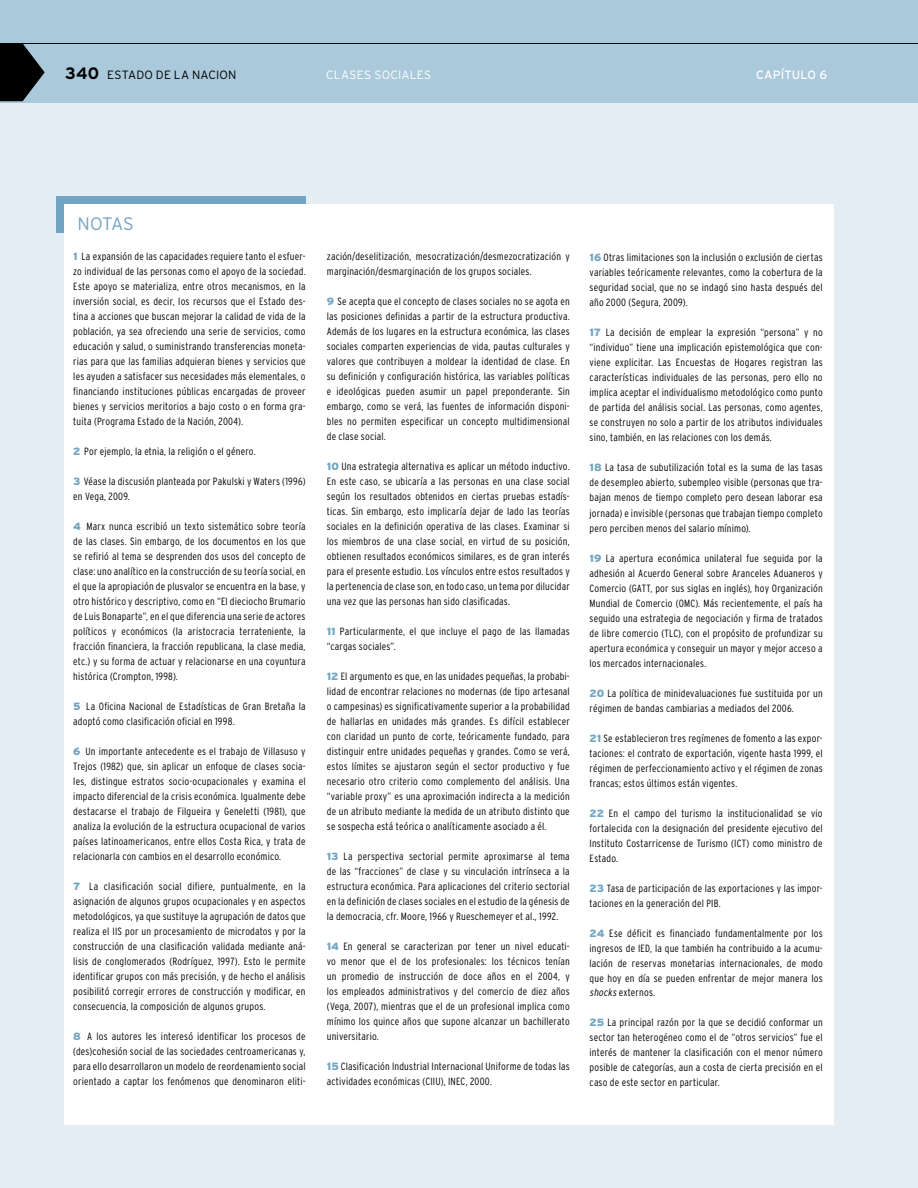
<style>
.page{position:relative;width:918px;height:1188px;background:#e3edf3}
.page>*{position:absolute;margin:0;border:0;box-sizing:border-box;transform-origin:0 0}
.t1{font:300 18px "Interstate";letter-spacing:-.02em;color:#72a5c1}
.t2{font:300 12px "Interstate";letter-spacing:.015em;color:#000}
.t3{font:300 12px "Interstate";letter-spacing:.01em;color:#fff}
.t4{font:12px "Interstate";letter-spacing:.01em;color:#fff}
.t5{font:300 condensed 10.5px/15px "Interstate";letter-spacing:.02em;color:#000;text-align:justify}
.s1{font-weight:700;font-size:16.5px}
.s2{font-weight:900;font-stretch:normal;color:#72a5c1}
.s3{font-style:italic}
</style>
<div class="page">
<div style="left:0;top:0;width:918px;height:102px;background:#aac9da"></div>
<hr style="left:0;top:43px;width:918px;height:1px;background:#000">
<svg style="left:0;top:44px;width:45px;height:57px"></svg>
<div style="left:56px;top:196px;width:250px;height:36px;background:#72a5c1"></div>
<div style="left:64px;top:204px;width:769px;height:921px;background:#fff"></div>
<p class="t2" style="left:65px;top:68px;width:173px"><span class="s1">340</span> ESTADO DE LA NACION</p>
<p class="t3" style="left:326px;top:68px;width:106px">CLASES SOCIALES</p>
<p class="t4" style="left:756px;top:68px;width:73px">CAPÍTULO 6</p>
<h1 class="t1" style="left:78px;top:214px;width:58px">NOTAS</h1>
<p class="t5" style="left:73px;top:249px;width:234px"><span class="s2">1</span> La expansión de las capacidades requiere tanto el esfuer&shy;zo individual de las personas como el apoyo de la sociedad.<br>Este apoyo se materializa, entre otros mecanismos, en la inversión social, es decir, los recursos que el Estado des&shy;tina a acciones que buscan mejorar la calidad de vida de la población, ya sea ofreciendo una serie de servicios, como educación y salud, o suministrando transferencias moneta&shy;rias para que las familias adquieran bienes y servicios que les ayuden a satisfacer sus necesidades más elementales, o financiando instituciones públicas encargadas de proveer bienes y servicios meritorios a bajo costo o en forma gra&shy;tuita (Programa Estado de la Nación, 2004).</p>
<p class="t5" style="left:73px;top:444px;width:184px"><span class="s2">2</span> Por ejemplo, la etnia, la religión o el género.</p>
<p class="t5" style="left:73px;top:474px;width:234px"><span class="s2">3</span> Véase la discusión planteada por Pakulski y Waters (1996) en Vega, 2009.</p>
<p class="t5" style="left:73px;top:519px;width:234px"><span class="s2">4</span> Marx nunca escribió un texto sistemático sobre teoría de las clases. Sin embargo, de los documentos en los que se refirió al tema se desprenden dos usos del concepto de clase: uno analítico en la construcción de su teoría social, en el que la apropiación de plusvalor se encuentra en la base, y otro histórico y descriptivo, como en “El dieciocho Brumario de Luis Bonaparte”, en el que diferencia una serie de actores políticos y económicos (la aristocracia terrateniente, la fracción financiera, la fracción republicana, la clase media, etc.) y su forma de actuar y relacionarse en una coyuntura histórica (Crompton, 1998).</p>
<p class="t5" style="left:73px;top:699px;width:234px"><span class="s2">5</span> La Oficina Nacional de Estadísticas de Gran Bretaña la adoptó como clasificación oficial en 1998.</p>
<p class="t5" style="left:73px;top:744px;width:234px"><span class="s2">6</span> Un importante antecedente es el trabajo de Villasuso y Trejos (1982) que, sin aplicar un enfoque de clases socia&shy;les, distingue estratos socio-ocupacionales y examina el impacto diferencial de la crisis económica. Igualmente debe destacarse el trabajo de Filgueira y Geneletti (1981), que analiza la evolución de la estructura ocupacional de varios países latinoamericanos, entre ellos Costa Rica, y trata de relacionarla con cambios en el desarrollo económico.</p>
<p class="t5" style="left:73px;top:879px;width:234px"><span class="s2">7</span> La clasificación social difiere, puntualmente, en la asignación de algunos grupos ocupacionales y en aspectos metodológicos, ya que sustituye la agrupación de datos que realiza el IIS por un procesamiento de microdatos y por la construcción de una clasificación validada mediante aná&shy;lisis de conglomerados (Rodríguez, 1997). Esto le permite identificar grupos con más precisión, y de hecho el análisis posibilitó corregir errores de construcción y modificar, en consecuencia, la composición de algunos grupos.</p>
<p class="t5" style="left:73px;top:1029px;width:234px"><span class="s2">8</span> A los autores les interesó identificar los procesos de (des)cohesión social de las sociedades centroamericanas y, para ello desarrollaron un modelo de reordenamiento social orientado a captar los fenómenos que denominaron eliti-</p>
<p class="t5" style="left:327px;top:249px;width:244px">zación/deselitización, mesocratización/desmezocratización y marginación/desmarginación de los grupos sociales.</p>
<p class="t5" style="left:327px;top:294px;width:244px"><span class="s2">9</span> Se acepta que el concepto de clases sociales no se agota en las posiciones definidas a partir de la estructura productiva.<br>Además de los lugares en la estructura económica, las clases sociales comparten experiencias de vida, pautas culturales y valores que contribuyen a moldear la identidad de clase. En su definición y configuración histórica, las variables políticas e ideológicas pueden asumir un papel preponderante. Sin embargo, como se verá, las fuentes de información disponi&shy;bles no permiten especificar un concepto multidimensional de clase social.</p>
<p class="t5" style="left:327px;top:459px;width:244px"><span class="s2">10</span> Una estrategia alternativa es aplicar un método inductivo.<br>En este caso, se ubicaría a las personas en una clase social según los resultados obtenidos en ciertas pruebas estadís&shy;ticas. Sin embargo, esto implicaría dejar de lado las teorías sociales en la definición operativa de las clases. Examinar si los miembros de una clase social, en virtud de su posición, obtienen resultados económicos similares, es de gran interés para el presente estudio. Los vínculos entre estos resultados y la pertenencia de clase son, en todo caso, un tema por dilucidar una vez que las personas han sido clasificadas.</p>
<p class="t5" style="left:327px;top:624px;width:244px"><span class="s2">11</span> Particularmente, el que incluye el pago de las llamadas “cargas sociales”.</p>
<p class="t5" style="left:327px;top:669px;width:244px"><span class="s2">12</span> El argumento es que, en las unidades pequeñas, la probabi&shy;lidad de encontrar relaciones no modernas (de tipo artesanal o campesinas) es significativamente superior a la probabilidad de hallarlas en unidades más grandes. Es difícil establecer con claridad un punto de corte, teóricamente fundado, para distinguir entre unidades pequeñas y grandes. Como se verá, estos límites se ajustaron según el sector productivo y fue necesario otro criterio como complemento del análisis. Una “variable proxy” es una aproximación indirecta a la medición de un atributo mediante la medida de un atributo distinto que se sospecha está teórica o analíticamente asociado a él.</p>
<p class="t5" style="left:327px;top:849px;width:244px"><span class="s2">13</span> La perspectiva sectorial permite aproximarse al tema de las “fracciones” de clase y su vinculación intrínseca a la estructura económica. Para aplicaciones del criterio sectorial en la definición de clases sociales en el estudio de la génesis de la democracia, cfr. Moore, 1966 y Rueschemeyer et al., 1992.</p>
<p class="t5" style="left:327px;top:939px;width:244px"><span class="s2">14</span> En general se caracterizan por tener un nivel educati&shy;vo menor que el de los profesionales: los técnicos tenían un promedio de instrucción de doce años en el 2004, y los empleados administrativos y del comercio de diez años (Vega, 2007), mientras que el de un profesional implica como mínimo los quince años que supone alcanzar un bachillerato universitario.</p>
<p class="t5" style="left:327px;top:1059px;width:244px"><span class="s2">15</span> Clasificación Industrial Internacional Uniforme de todas las actividades económicas (CIIU), INEC, 2000.</p>
<p class="t5" style="left:590px;top:250px;width:235px"><span class="s2">16</span> Otras limitaciones son la inclusión o exclusión de ciertas variables teóricamente relevantes, como la cobertura de la seguridad social, que no se indagó sino hasta después del año 2000 (Segura, 2009).</p>
<p class="t5" style="left:590px;top:325px;width:235px"><span class="s2">17</span> La decisión de emplear la expresión “persona” y no “individuo” tiene una implicación epistemológica que con&shy;viene explicitar. Las Encuestas de Hogares registran las características individuales de las personas, pero ello no implica aceptar el individualismo metodológico como punto de partida del análisis social. Las personas, como agentes, se construyen no solo a partir de los atributos individuales sino, también, en las relaciones con los demás.</p>
<p class="t5" style="left:590px;top:460px;width:235px"><span class="s2">18</span> La tasa de subutilización total es la suma de las tasas de desempleo abierto, subempleo visible (personas que tra&shy;bajan menos de tiempo completo pero desean laborar esa jornada) e invisible (personas que trabajan tiempo completo pero perciben menos del salario mínimo).</p>
<p class="t5" style="left:590px;top:550px;width:235px"><span class="s2">19</span> La apertura económica unilateral fue seguida por la adhesión al Acuerdo General sobre Aranceles Aduaneros y Comercio (GATT, por sus siglas en inglés), hoy Organización Mundial de Comercio (OMC). Más recientemente, el país ha seguido una estrategia de negociación y firma de tratados de libre comercio (TLC), con el propósito de profundizar su apertura económica y conseguir un mayor y mejor acceso a los mercados internacionales.</p>
<p class="t5" style="left:590px;top:685px;width:235px"><span class="s2">20</span> La política de minidevaluaciones fue sustituida por un régimen de bandas cambiarias a mediados del 2006.</p>
<p class="t5" style="left:590px;top:730px;width:235px"><span class="s2">21</span> Se establecieron tres regímenes de fomento a las expor&shy;taciones: el contrato de exportación, vigente hasta 1999, el régimen de perfeccionamiento activo y el régimen de zonas francas; estos últimos están vigentes.</p>
<p class="t5" style="left:590px;top:805px;width:235px"><span class="s2">22</span> En el campo del turismo la institucionalidad se vio fortalecida con la designación del presidente ejecutivo del Instituto Costarricense de Turismo (ICT) como ministro de Estado.</p>
<p class="t5" style="left:590px;top:880px;width:235px"><span class="s2">23</span> Tasa de participación de las exportaciones y las impor&shy;taciones en la generación del PIB.</p>
<p class="t5" style="left:590px;top:925px;width:235px"><span class="s2">24</span> Ese déficit es financiado fundamentalmente por los ingresos de IED, la que también ha contribuido a la acumu&shy;lación de reservas monetarias internacionales, de modo que hoy en día se pueden enfrentar de mejor manera los <span class="s3">shocks</span> externos.</p>
<p class="t5" style="left:590px;top:1015px;width:235px"><span class="s2">25</span> La principal razón por la que se decidió conformar un sector tan heterogéneo como el de “otros servicios” fue el interés de mantener la clasificación con el menor número posible de categorías, aun a costa de cierta precisión en el caso de este sector en particular.</p>
</div>
